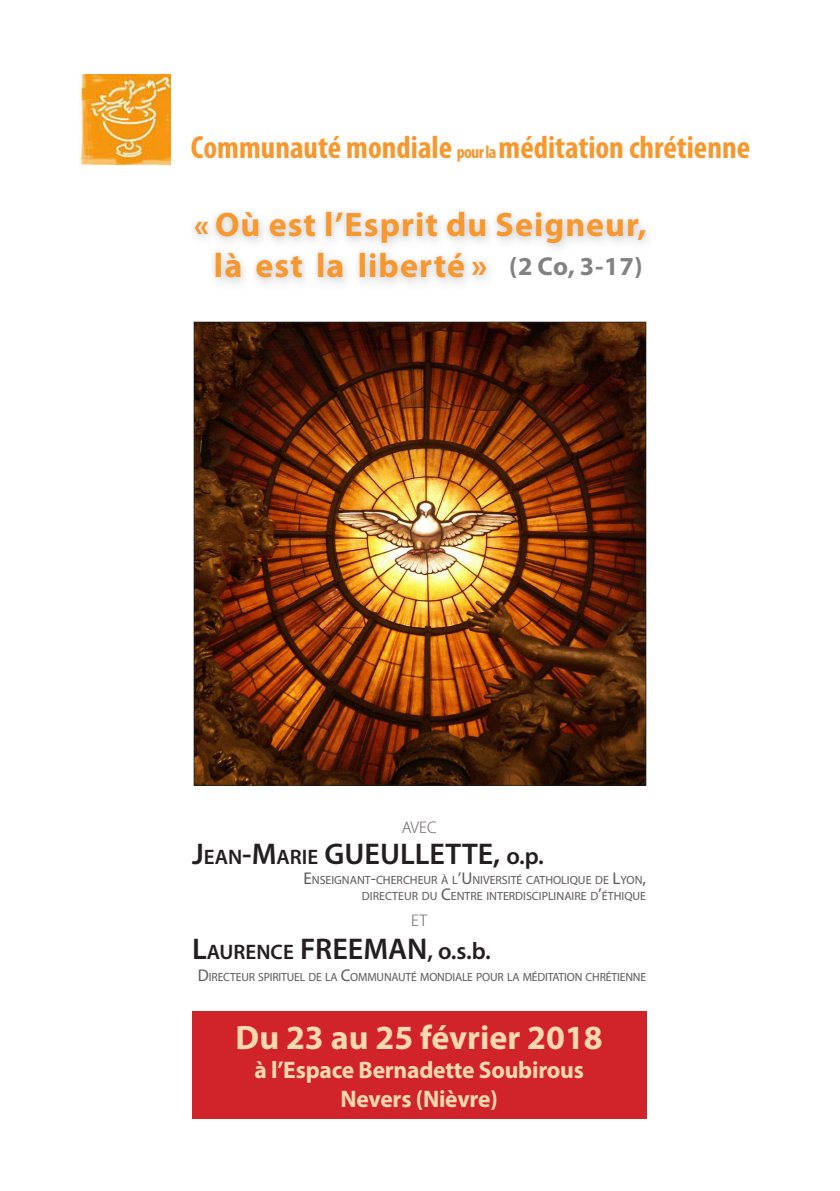
<style>
.page{position:relative;width:840px;height:1191px;background:#fff}
.page>*{position:absolute;margin:0;border:0;box-sizing:border-box;transform-origin:0 0}
.t1{font:700 34px/40.8px "Myriad Pro";letter-spacing:.03em;color:#f7982f}
.t2{font:700 34px "Myriad Pro";color:#fdd9b2}
.t3{font:700 condensed 32px "Myriad Pro";color:#f7982f}
.t4{font:600 30px "Myriad Pro";color:#231f20}
.t5{font:700 26px "Myriad Pro";color:#828282}
.t6{font:700 24px "Myriad Pro";letter-spacing:-.01em;color:#fdd9b2}
.t7{font:300 16.8px "Myriad Pro";color:#5c5c5f}
.t8{font:11.8px/16px "Myriad Pro";color:#5c5c5f;text-align:right}
.s1{font-size:18px}
.s2{font-size:32px}
.s3{font-size:21px}
.s4{font-size:24px}
.s5{font-size:17px}
</style>
<div class="page">
<img style="left:196px;top:324px;width:447px;height:459px">
<img style="left:79px;top:74px;width:91px;height:91px">
<div style="left:188px;top:207px;width:468px;height:84px;background:#b1acad;opacity:.41"></div>
<div style="left:192px;top:1011px;width:453px;height:108px;background:#d1232a"></div>
<p class="t3" style="left:191px;top:127px;width:560px">Communauté mondiale <span class="s1">pour la</span> méditation chrétienne</p>
<p class="t1" style="left:214px;top:203px;width:434px;text-indent:-20px"><span class="s2">«</span> Où est l’Esprit du Seigneur, là est la liberté »</p>
<p class="t5" style="left:509px;top:249px;width:135px">(2 Co, 3-17)</p>
<p class="t7" style="left:401px;top:817px;width:36px">AVEC</p>
<p class="t4" style="left:192px;top:835px;width:353px">J<span class="s3">EAN</span>-M<span class="s3">ARIE</span> GUEULLETTE, <span class="s4">o.p.</span></p>
<p class="t8" style="left:303px;top:872px;width:344px"><span class="s5">E</span>NSEIGNANT<span class="s5">-</span>CHERCHEUR À L<span class="s5">’U</span> NIVERSITÉ CATHOLIQUE DE <span class="s5">L</span>YON<span class="s5">,<br></span>DIRECTEUR DU <span class="s5">C</span>ENTRE INTERDISCIPLINAIRE D<span class="s5">’</span>ÉTHIQUE</p>
<p class="t7" style="left:411px;top:910px;width:18px">ET</p>
<p class="t4" style="left:192px;top:930px;width:300px">L<span class="s3">AURENCE</span> FREEMAN<span class="s4">,</span> <span class="s4">o.s.b.</span></p>
<p class="t8" style="left:198px;top:969px;width:448px"><span class="s5">D</span>IRECTEUR SPIRITUEL DE LA <span class="s5">C</span>OMMUNAUTÉ MONDIALE POUR LA MÉDITATION CHRÉTIENNE</p>
<p class="t2" style="left:235px;top:1015px;width:368px">Du 23 au 25 février 2018</p>
<p class="t6" style="left:254px;top:1054px;width:331px">à l’Espace Bernadette Soubirous</p>
<p class="t6" style="left:340px;top:1083px;width:158px">Nevers (Nièvre)</p>
</div>
